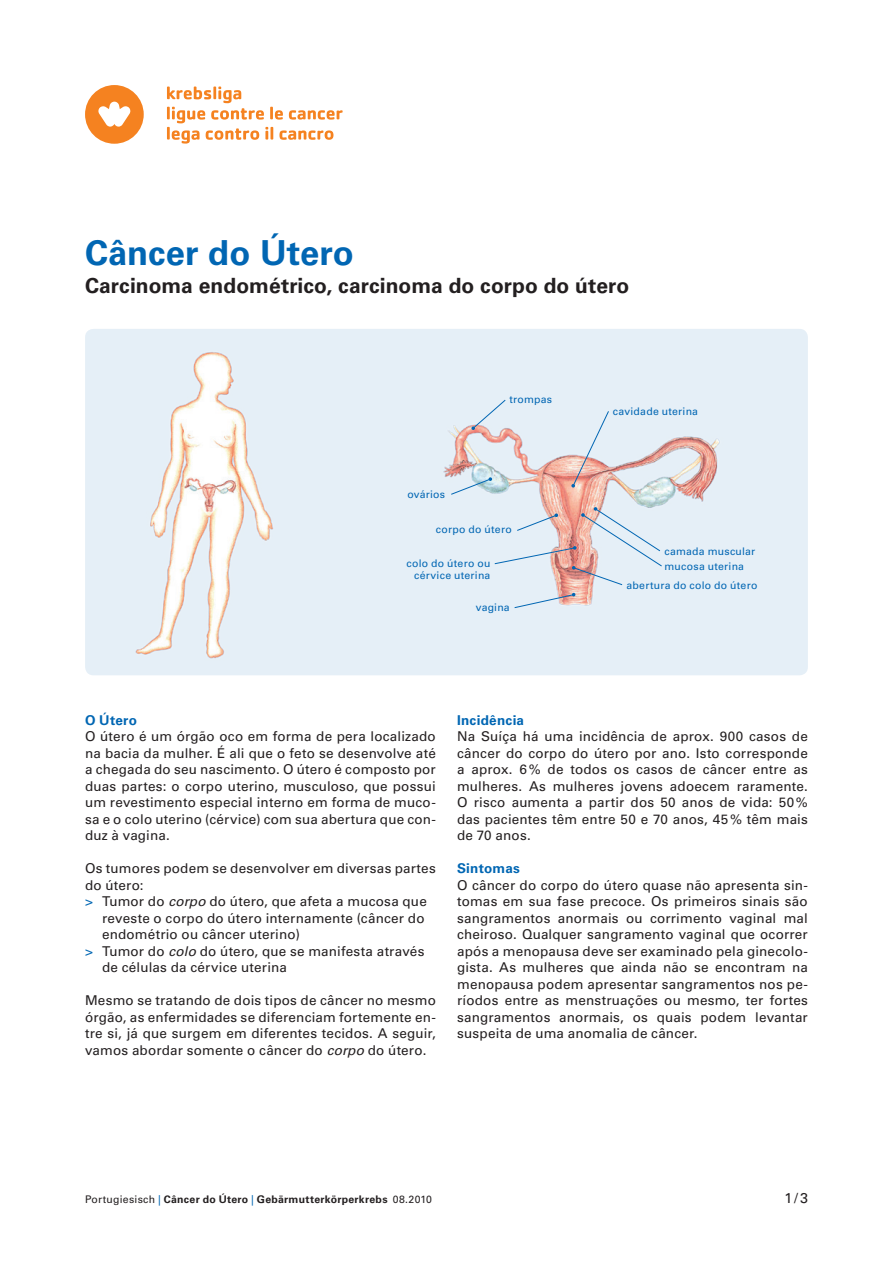
<style>
.page{position:relative;width:893px;height:1263px;background:#fff}
.page>*{position:absolute;margin:0;border:0;box-sizing:border-box;transform-origin:0 0}
.t1{font:700 34.5px "Univers LT Std";color:#0166b3}
.t2{font:700 21px "Univers LT Std";letter-spacing:.005em;color:#231f20}
.t3{font:14.25px "Univers LT Std";color:#231f20}
.t4{font:13.5px/16.5px "Univers LT Std";letter-spacing:.01em;color:#231f20;text-align:justify}
.t5{font:700 13.5px "Univers LT Std";letter-spacing:.02em;color:#0166b3}
.t6{font:10.5px/12px "Univers LT Std";letter-spacing:.02em;color:#0166b3;text-align:right}
.t7{font:700 10.5px "Univers CE";letter-spacing:.025em;color:#231f20}
.s1{color:#0166b3}
.s2{font-style:italic}
.s3{font-family:"Univers LT Std";font-weight:400}
.s4{font-family:"Univers LT Std";font-weight:400;color:#0166b3}
</style>
<div class="page">
<svg style="left:85px;top:85px;width:59px;height:59px"></svg>
<svg style="left:167px;top:87px;width:176px;height:57px"></svg>
<img style="left:85px;top:329px;width:723px;height:346px">
<svg style="left:571px;top:410px;width:39px;height:78px;background:#e0d4d7"></svg>
<svg style="left:450px;top:477px;width:42px;height:18px"></svg>
<svg style="left:494px;top:507px;width:169px;height:79px;background:#ded9dd"></svg>
<svg style="left:514px;top:593px;width:61px;height:16px"></svg>
<svg style="left:471px;top:399px;width:35px;height:31px"></svg>
<h1 class="t1" style="left:85px;top:233px;width:270px">Câncer do Útero</h1>
<h2 class="t2" style="left:85px;top:274px;width:546px">Carcinoma endométrico, carcinoma do corpo do útero</h2>
<p class="t6" style="left:407px;top:488px;width:39px">ovários</p>
<p class="t6" style="left:509px;top:393px;width:44px">trompas</p>
<p class="t6" style="left:436px;top:524px;width:77px">corpo do útero</p>
<p class="t6" style="left:406px;top:557px;width:85px">colo do útero ou cérvice uterina</p>
<p class="t6" style="left:476px;top:601px;width:36px">vagina</p>
<p class="t6" style="left:613px;top:405px;width:87px">cavidade uterina</p>
<p class="t6" style="left:664px;top:545px;width:92px">camada muscular</p>
<p class="t6" style="left:626px;top:579px;width:132px">abertura do colo do útero</p>
<p class="t6" style="left:664px;top:560px;width:81px">mucosa uterina</p>
<p class="t5" style="left:85px;top:712px;width:53px">O Útero</p>
<p class="t4" style="left:85px;top:728px;width:352px">O útero é um órgão oco em forma de pera localizado na bacia da mulher. É ali que o feto se desenvolve até a chegada do seu nascimento. O útero é composto por duas partes: o corpo uterino, musculoso, que possui um revestimento especial interno em forma de muco&shy;sa e o colo uterino (cérvice) com sua abertura que con&shy;duz à vagina.</p>
<p class="t4" style="left:85px;top:860px;width:352px">Os tumores podem se desenvolver em diversas partes</p>
<p class="t4" style="left:85px;top:877px;width:60px">do útero:</p>
<p class="t4" style="left:85px;top:893px;width:343px"><span class="s1">&gt;</span> Tumor do <span class="s2">corpo</span> do útero, que afeta a mucosa que</p>
<p class="t4" style="left:102px;top:910px;width:324px">reveste o corpo do útero internamente (câncer do</p>
<p class="t4" style="left:102px;top:926px;width:199px">endométrio ou câncer uterino)</p>
<p class="t4" style="left:85px;top:943px;width:341px"><span class="s1">&gt;</span> Tumor do <span class="s2">colo</span> do útero, que se manifesta através</p>
<p class="t4" style="left:102px;top:959px;width:186px">de células da cérvice uterina</p>
<p class="t4" style="left:85px;top:992px;width:352px">Mesmo se tratando de dois tipos de câncer no mesmo órgão, as enfermidades se diferenciam fortemente en&shy;tre si, já que surgem em diferentes tecidos. A seguir, vamos abordar somente o câncer do <span class="s2">corpo</span> do útero.</p>
<p class="t5" style="left:457px;top:712px;width:69px">Incidência</p>
<p class="t4" style="left:457px;top:728px;width:352px">Na Suíça há uma incidência de aprox. 900 casos de câncer do corpo do útero por ano. Isto corresponde a aprox. 6% de todos os casos de câncer entre as mulheres. As mulheres jovens adoecem raramente.<br>O risco aumenta a partir dos 50 anos de vida: 50% das pacientes têm entre 50 e 70 anos, 45% têm mais de 70 anos.</p>
<p class="t5" style="left:457px;top:861px;width:64px">Sintomas</p>
<p class="t4" style="left:457px;top:877px;width:352px">O câncer do corpo do útero quase não apresenta sin&shy;tomas em sua fase precoce. Os primeiros sinais são sangramentos anormais ou corrimento vaginal mal cheiroso. Qualquer sangramento vaginal que ocorrer após a menopausa deve ser examinado pela ginecolo&shy;gista. As mulheres que ainda não se encontram na menopausa podem apresentar sangramentos nos pe&shy;ríodos entre as menstruações ou mesmo, ter fortes sangramentos anormais, os quais podem levantar suspeita de uma anomalia de câncer.</p>
<p class="t7" style="left:85px;top:1193px;width:349px"><span class="s3">Portugiesisch</span> <span class="s4">|</span> Câncer do Útero <span class="s4">|</span> Gebärmutterkörperkrebs <span class="s3">08.2010</span></p>
<p class="t3" style="left:785px;top:1190px;width:25px">1/3</p>
</div>
